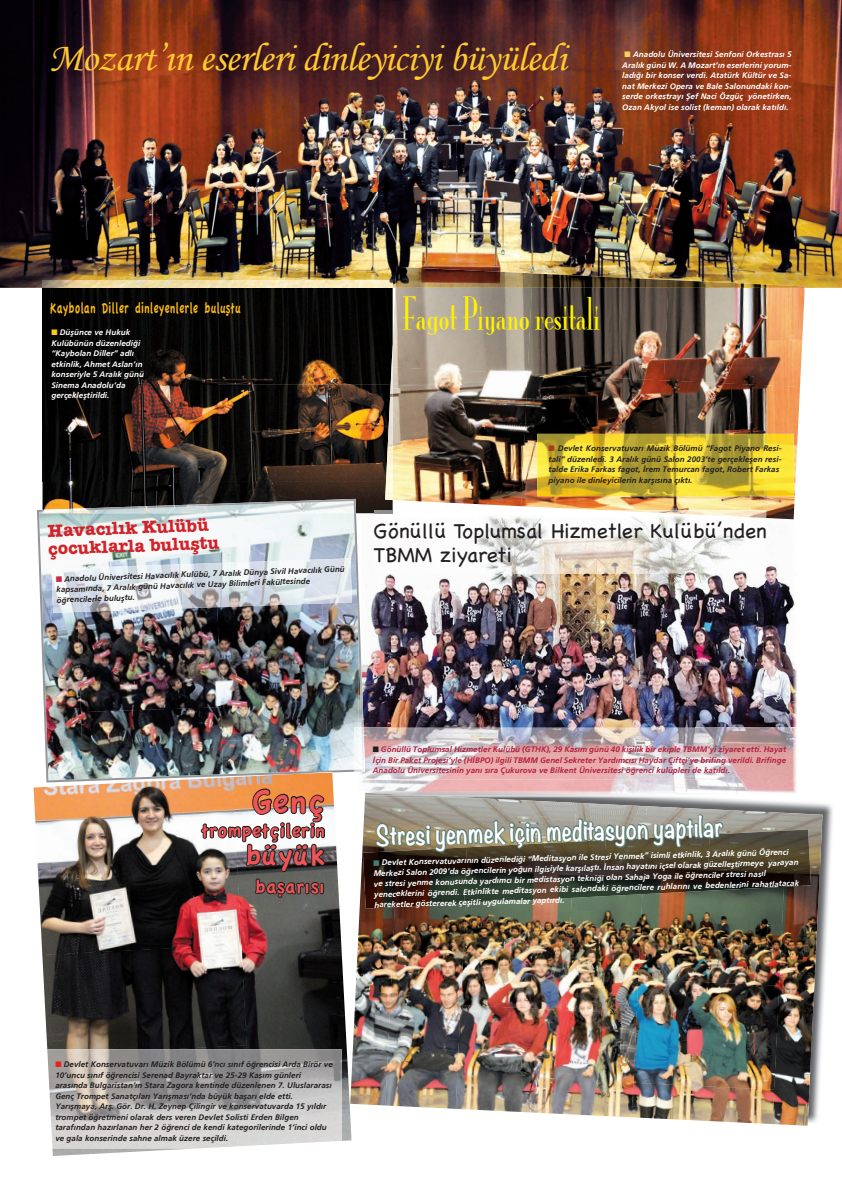
<style>
.page{position:relative;width:842px;height:1191px;background:#fff}
.page>*{position:absolute;margin:0;border:0;box-sizing:border-box;transform-origin:0 0}
.t1{font:41px "Mona Lisa Solid ITCTT";letter-spacing:.01em;color:#fff101;scale:.7 1}
.t2{font:40px "Monotype Corsiva";letter-spacing:-.01em;color:#fec931}
.t3{font:36px "Apple Casual";color:#ef5557}
.t4{font:30px "Apple Casual";letter-spacing:.005em;color:#ef5557}
.t5{font:700 25.2px "Noteworthy";color:#fff;scale:.85 1}
.t6{font:21px/24px "Chalkboard";color:#231f20}
.t7{font:20px "Apple Casual";letter-spacing:.005em;color:#ef5557}
.t8{font:700 18px/18px "American Typewriter";color:#d1232a}
.t9{font:16.2px "Apple Casual";letter-spacing:.005em;color:#fcbb13;scale:.7 1}
.t10{font:16px "Apple Casual";color:#ee464b}
.t11{font:12.6px "Apple Casual";color:#fdbc16;scale:1.14 1}
.t12{font:italic 700 8px/10.5px "Frutiger";letter-spacing:.005em;color:#231f20}
.t13{font:italic 700 8px/10.5px "Frutiger";letter-spacing:.005em;color:#fff}
.t14{font:italic 700 8px/10.5px "Frutiger";letter-spacing:.005em;color:#b4203f;text-align:justify}
.s1{color:#fdd161}
.s2{color:#fdcc0c}
.s3{color:#c92746}
.s4{color:#ac3b1e}
.s5{color:#231f20}
.s6{color:#487a70}
.s7{color:#ee1d23}
</style>
<div class="page">
<img style="left:34px;top:782px;width:198px;height:165px">
<img style="left:232px;top:782px;width:116px;height:291px">
<img style="left:42px;top:944px;width:205px;height:105px">
<img style="left:166px;top:1045px;width:81px;height:4px">
<img style="left:342px;top:1073px;width:10px;height:67px">
<img style="left:52px;top:1148px;width:145px;height:8px">
<img style="left:358px;top:571px;width:34px;height:95px">
<img style="left:764px;top:519px;width:31px;height:147px">
<img style="left:392px;top:573px;width:372px;height:93px">
<img style="left:800px;top:802px;width:33px;height:11px">
<img style="left:821px;top:813px;width:12px;height:231px">
<img style="left:351px;top:1105px;width:281px;height:18px">
<img style="left:572px;top:1001px;width:61px;height:10px">
<img style="left:800px;top:806px;width:22px;height:43px">
<img style="left:773px;top:848px;width:48px;height:277px">
<img style="left:350px;top:1001px;width:35px;height:104px">
<img style="left:466px;top:1001px;width:106px;height:4px">
<img style="left:385px;top:1001px;width:81px;height:107px">
<img style="left:633px;top:1001px;width:146px;height:88px">
<img style="left:456px;top:1005px;width:146px;height:110px">
<img style="left:596px;top:1011px;width:41px;height:106px">
<img style="left:632px;top:1082px;width:142px;height:42px">
<img style="left:37px;top:510px;width:321px;height:272px">
<img style="left:358px;top:574px;width:5px;height:92px">
<img style="left:0;top:0;width:737px;height:192px">
<img style="left:737px;top:0;width:105px;height:288px">
<img style="left:0;top:192px;width:491px;height:96px">
<img style="left:491px;top:192px;width:246px;height:75px">
<img style="left:393px;top:288px;width:134px;height:79px">
<img style="left:527px;top:288px;width:137px;height:86px">
<img style="left:664px;top:288px;width:141px;height:98px">
<img style="left:393px;top:367px;width:135px;height:100px">
<img style="left:524px;top:374px;width:208px;height:66px">
<img style="left:729px;top:383px;width:71px;height:70px">
<img style="left:521px;top:440px;width:34px;height:68px">
<img style="left:761px;top:453px;width:36px;height:62px">
<img style="left:393px;top:467px;width:130px;height:39px">
<img style="left:555px;top:496px;width:206px;height:14px">
<img style="left:766px;top:515px;width:28px;height:4px">
<img style="left:395px;top:267px;width:410px;height:21px">
<img style="left:43px;top:281px;width:350px;height:103px">
<img style="left:43px;top:384px;width:342px;height:97px">
<img style="left:43px;top:481px;width:350px;height:32px">
<img style="left:43px;top:499px;width:313px;height:14px">
<img style="left:385px;top:344px;width:8px;height:156px">
<svg style="left:375px;top:510px;width:234px;height:4px"></svg>
<img style="left:375px;top:515px;width:391px;height:58px">
<img style="left:609px;top:510px;width:157px;height:5px">
<img style="left:375px;top:510px;width:18px;height:3px">
<img style="left:47px;top:1049px;width:295px;height:99px">
<img style="left:800px;top:829px;width:11px;height:61px">
<img style="left:354px;top:666px;width:446px;height:335px">
<img style="left:199px;top:641px;width:128px;height:258px">
<img style="left:52px;top:558px;width:300px;height:55px">
<img style="left:537px;top:434px;width:159px;height:62px">
<img style="left:696px;top:434px;width:98px;height:62px">
<h2 class="t2" style="left:49px;top:34px;width:519px">Mozart’ın eserleri dinleyiciyi büyüledi</h2>
<p class="t13" style="left:622px;top:49px;width:171px;text-align:justify"><span class="s1">■</span> Anadolu Üniversitesi Senfoni Orkestrası 5<br>Aralık günü W. A Mozart’ın eserlerini yorum&shy;ladığı bir konser verdi. Atatürk Kültür ve Sa&shy;nat Merkezi Opera ve Bale Salonundaki kon&shy;serde orkestrayı Şef Naci Özgüç yönetirken, Ozan Akyol ise solist (keman) olarak katıldı.</p>
<h3 class="t9" style="left:50px;top:299px;width:273px">Kaybolan Diller dinleyenlerle bulustu</h3>
<h3 class="t11" style="left:225px;top:305px;width:5px">.</h3>
<p class="t13" style="left:51px;top:327px;width:94px"><span class="s2">■</span> Düşünce ve Hukuk<br>Kulübünün düzenlediği “Kaybolan Diller” adlı etkinlik, Ahmet Aslan’ın konseriyle 5 Aralık günü<br>Sinema Anadolu’da gerçekleştirildi.</p>
<h1 class="t1" style="left:403px;top:282px;width:283px">Fagot Piyano resitali</h1>
<h3 class="t8" style="left:47px;top:520px;width:172px;rotate:-2deg">Havacılık Kulübü çocuklarla buluştu</h3>
<p class="t12" style="left:56px;top:574px;width:290px;rotate:-2deg"><span class="s3">■</span> Anadolu Üniversitesi Havacılık Kulübü, 7 Aralık Dünya Sivil Havacılık Günü kapsamında, 7 Aralık günü Havacılık ve Uzay Bilimleri Fakültesinde öğrencilerle buluştu.</p>
<p class="t12" style="left:549px;top:443px;width:235px"><span class="s4">■</span> Devlet Konservatuvarı Müzik Bölümü “Fagot Piyano Resi&shy;tali” düzenledi. 3 Aralık günü Salon 2003’te gerçekleşen resi&shy;talde Erika Farkas fagot, İrem Temurcan fagot, Robert Farkas piyano ile dinleyicilerin karşısına çıktı.</p>
<h3 class="t6" style="left:373px;top:519px;width:395px">Gönüllü Toplumsal Hizmetler Kulübü’nden<br>TBMM ziyareti</h3>
<h3 class="t3" style="left:252px;top:782px;width:75px">Genç</h3>
<h3 class="t7" style="left:201px;top:820px;width:126px">trompetçilerin</h3>
<h3 class="t4" style="left:245px;top:839px;width:81px">büyük</h3>
<h3 class="t7" style="left:255px;top:876px;width:72px">basarısı</h3>
<h3 class="t10" style="left:277px;top:883px;width:7px">.</h3>
<p class="t14" style="left:373px;top:744px;width:415px"><span class="s5">■</span> Gönüllü Toplumsal Hizmetler Kulübü (GTHK), 29 Kasım günü 40 kişilik bir ekiple TBMM’yi ziyaret etti. Hayat İçin Bir Paket Projesi’yle (HİBPO) ilgili TBMM Genel Sekreter Yardımcısı Haydar Çiftçi’ye brifing verildi. Brifinge Anadolu Üniversitesinin yanı sıra Çukurova ve Bilkent Üniversitesi öğrenci kulüpleri de katıldı.</p>
<h3 class="t5" style="left:376px;top:812px;width:410px;rotate:-1deg">Stresi yenmek için meditasyon yaptılar</h3>
<p class="t13" style="left:373px;top:855px;width:427px;rotate:-1deg"><span class="s6">■</span> Devlet Konservatuvarının düzenlediği “Meditasyon ile Stresi Yenmek” isimli etkinlik, 3 Aralık günü Öğrenci Merkezi Salon 2009’da öğrencilerin yoğun ilgisiyle karşılaştı. İnsan hayatını içsel olarak güzelleştirmeye yarayan ve stresi yenme konusunda yardımcı bir medistasyon tekniği olan Sahaja Yoga ile öğrenciler stresi nasıl yeneceklerini öğrendi. Etkinlikte meditasyon ekibi salondaki öğrencilere ruhlarını ve bedenlerini rahatlatacak</p>
<p class="t13" style="left:374px;top:898px;width:192px;rotate:-1deg">hareketler göstererek çeşitli uygulamalar yaptırdı.</p>
<p class="t12" style="left:55px;top:1059px;width:279px"><span class="s7">■</span> Devlet Konservatuvarı Müzik Bölümü 6’ncı sınıf öğrencisi Arda Birör ve 10’uncu sınıf öğrencisi Serenad Bayraktar ve 25-29 Kasım günleri arasında Bulgaristan’ın Stara Zagora kentinde düzenlenen 7. Uluslararası Genç Trompet Sanatçıları Yarışması’nda büyük başarı elde etti.<br>Yarışmaya, Arş. Gör. Dr. H. Zeynep Çilingir ve konservatuvarda 15 yıldır trompet öğretmeni olarak ders veren Devlet Solisti Erden Bilgen tarafından hazırlanan her 2 öğrenci de kendi kategorilerinde 1’inci oldu ve gala konserinde sahne almak üzere seçildi.</p>
</div>
